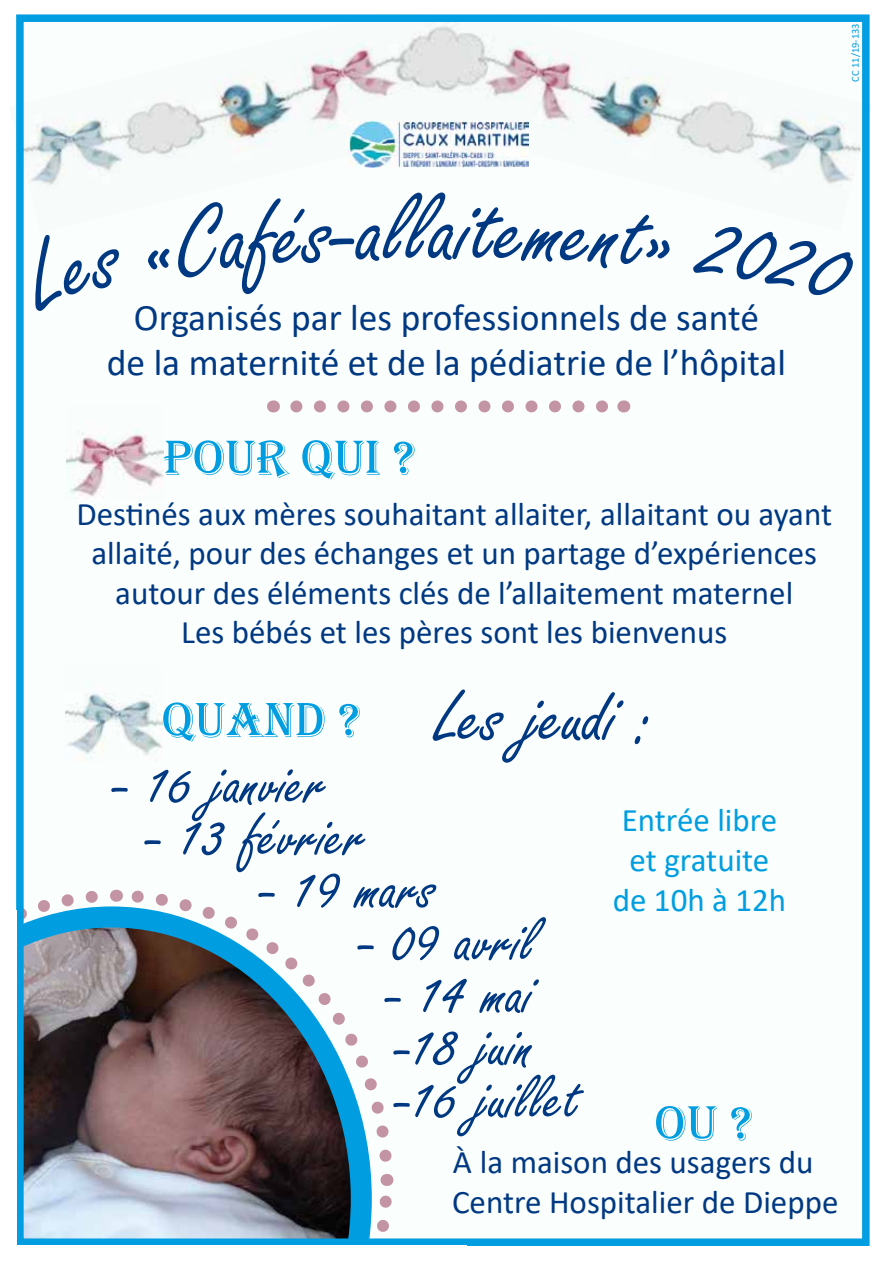
<style>
.page{position:relative;width:893px;height:1263px;background:#fff}
.page>*{position:absolute;margin:0;border:0;box-sizing:border-box;transform-origin:0 0}
.t1{font:105px "Freestyle Script";color:#003882}
.t2{font:81px "Freestyle Script";color:#003882}
.t3{font:67.5px/52.5px "Freestyle Script";color:#003882}
.t4{font:51px "Algerian";color:#009ee0}
.t5{font:37.5px/45px "Calibri";color:#003882;text-align:center}
.t6{font:33px/39.6px "Calibri";color:#003882;text-align:center}
.t7{font:33px/39.6px "Calibri";color:#009ee0;text-align:center}
.t8{font:10.5px "Calibri";color:#009ee0}
</style>
<div class="page">
<div style="left:45px;top:44px;width:796px;height:1176px;background:#fafefd"></div>
<img style="left:412px;top:23px;width:59px;height:99px">
<img style="left:471px;top:32px;width:390px;height:155px">
<img style="left:25px;top:37px;width:387px;height:149px">
<img style="left:67px;top:430px;width:96px;height:68px">
<img style="left:66px;top:693px;width:96px;height:62px">
<svg style="left:296px;top:400px;width:312px;height:12px"></svg>
<svg style="left:273px;top:400px;width:1px;height:12px"></svg>
<svg style="left:623px;top:400px;width:1px;height:12px"></svg>
<svg style="left:117px;top:889px;width:275px;height:280px"></svg>
<svg style="left:127px;top:1174px;width:267px;height:63px;background:#7e8d9b"></svg>
<svg style="left:25px;top:889px;width:92px;height:348px;background:#7d838c"></svg>
<div style="left:16px;top:14px;width:854px;height:1232px;border:8px solid #009ee0"></div>
<div style="left:34px;top:261px;width:825px;height:130px;background:#fafefd;border-radius:50%"></div>
<img style="left:349px;top:122px;width:180px;height:46px">
<svg style="left:16px;top:234px;width:9px;height:78px"></svg>
<p class="t8" style="left:848px;top:82px;width:60px;rotate:-90deg">CC 11/19-133</p>
<h1 class="t1" style="left:431px;top:172px;width:43px">ai</h1>
<p class="t5" style="left:107px;top:294px;width:681px">Organisés par les professionnels de santé<br>de la maternité et de la pédiatrie de l’hôpital</p>
<h3 class="t4" style="left:163px;top:429px;width:254px">POUR QUI ?</h3>
<p class="t6" style="left:76px;top:493px;width:757px">Destinés aux mères souhaitant allaiter, allaitant ou ayant allaité, pour des échanges et un partage d’expériences autour des éléments clés de l’allaitement maternel<br>Les bébés et les pères sont les bienvenus</p>
<h3 class="t4" style="left:162px;top:692px;width:200px">QUAND ?</h3>
<h2 class="t2" style="left:436px;top:673px;width:220px">Les jeudi :</h2>
<h3 class="t3" style="left:114px;top:760px;width:214px">- 16 janvier</h3>
<p class="t7" style="left:613px;top:800px;width:175px">Entrée libre et gratuite de 10h à 12h</p>
<h3 class="t3" style="left:147px;top:812px;width:221px">- 13 février</h3>
<h3 class="t3" style="left:261px;top:865px;width:177px">- 19 mars</h3>
<h3 class="t3" style="left:360px;top:917px;width:178px">- 09 avril</h3>
<h3 class="t3" style="left:387px;top:970px;width:195px">- 14 mai -18 juin -16 juillet</h3>
<h3 class="t4" style="left:655px;top:1095px;width:99px">OU ?</h3>
<p class="t6" style="left:452px;top:1141px;width:388px;text-align:left">À la maison des usagers du<br>Centre Hospitalier de Dieppe</p>
</div>
